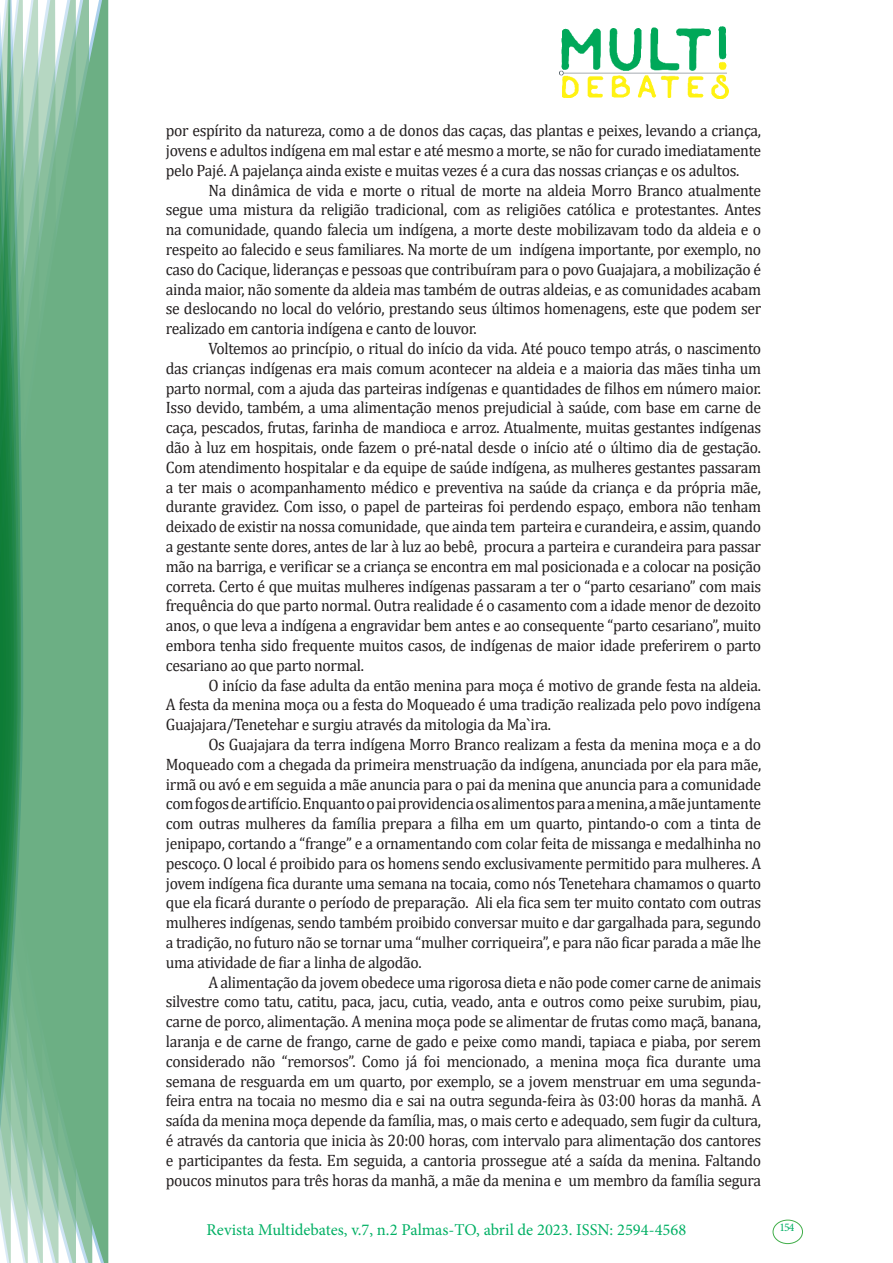
<style>
.page{position:relative;width:893px;height:1263px;background:#fff}
.page>*{position:absolute;margin:0;border:0;box-sizing:border-box;transform-origin:0 0}
.texto{font:16.5px/19.8px "Cambria";letter-spacing:-.02em;color:#231f20;text-align:justify;scale:.95 1}
.t1{font:16.5px "Minion Pro";color:#00b064}
.t2{font:11.7px "Minion Pro";color:#00b064}
</style>
<div class="page">
<img style="left:559px;top:26px;width:169px;height:72px">
<div style="left:95px;top:0;width:14px;height:1263px;background:#6caf84"></div>
<svg style="left:79px;top:0;width:16px;height:1263px;background:#71b289"></svg>
<svg style="left:62px;top:0;width:17px;height:1263px;background:#75b48c"></svg>
<svg style="left:45px;top:0;width:17px;height:1263px;background:#7cb792"></svg>
<svg style="left:30px;top:0;width:15px;height:1263px;background:#80ba96"></svg>
<svg style="left:0;top:0;width:30px;height:1263px;background:#61a97f"></svg>
<div style="left:772px;top:1219px;width:31px;height:25px;border:1px solid #40ae49;border-radius:50%"></div>
<p class="texto" style="left:166px;top:121px;width:628px">por espírito da natureza, como a de donos das caças, das plantas e peixes, levando a criança, jovens e adultos indígena em mal estar e até mesmo a morte, se não for curado imediatamente pelo Pajé. A pajelança ainda existe e muitas vezes é a cura das nossas crianças e os adultos.</p>
<p class="texto" style="left:166px;top:180px;width:628px;text-indent:43px">Na dinâmica de vida e morte o ritual de morte na aldeia Morro Branco atualmente segue uma mistura da religião tradicional, com as religiões católica e protestantes. Antes na comunidade, quando falecia um indígena, a morte deste mobilizavam todo da aldeia e o respeito ao falecido e seus familiares. Na morte de um indígena importante, por exemplo, no caso do Cacique, lideranças e pessoas que contribuíram para o povo Guajajara, a mobilização é ainda maior, não somente da aldeia mas também de outras aldeias, e as comunidades acabam se deslocando no local do velório, prestando seus últimos homenagens, este que podem ser realizado em cantoria indígena e canto de louvor.</p>
<p class="texto" style="left:166px;top:338px;width:628px;text-indent:43px">Voltemos ao princípio, o ritual do início da vida. Até pouco tempo atrás, o nascimento das crianças indígenas era mais comum acontecer na aldeia e a maioria das mães tinha um parto normal, com a ajuda das parteiras indígenas e quantidades de filhos em número maior.<br>Isso devido, também, a uma alimentação menos prejudicial à saúde, com base em carne de caça, pescados, frutas, farinha de mandioca e arroz. Atualmente, muitas gestantes indígenas dão à luz em hospitais, onde fazem o pré-natal desde o início até o último dia de gestação.<br>Com atendimento hospitalar e da equipe de saúde indígena, as mulheres gestantes passaram a ter mais o acompanhamento médico e preventiva na saúde da criança e da própria mãe, durante gravidez. Com isso, o papel de parteiras foi perdendo espaço, embora não tenham deixado de existir na nossa comunidade, que ainda tem parteira e curandeira, e assim, quando a gestante sente dores, antes de lar à luz ao bebê, procura a parteira e curandeira para passar mão na barriga, e verificar se a criança se encontra em mal posicionada e a colocar na posição correta. Certo é que muitas mulheres indígenas passaram a ter o “parto cesariano” com mais frequência do que parto normal. Outra realidade é o casamento com a idade menor de dezoito anos, o que leva a indígena a engravidar bem antes e ao consequente “parto cesariano”, muito embora tenha sido frequente muitos casos, de indígenas de maior idade preferirem o parto cesariano ao que parto normal.</p>
<p class="texto" style="left:166px;top:675px;width:628px;text-indent:43px">O início da fase adulta da então menina para moça é motivo de grande festa na aldeia.<br>A festa da menina moça ou a festa do Moqueado é uma tradição realizada pelo povo indígena Guajajara/Tenetehar e surgiu através da mitologia da Ma`ira.</p>
<p class="texto" style="left:166px;top:734px;width:628px;text-indent:43px">Os Guajajara da terra indígena Morro Branco realizam a festa da menina moça e a do Moqueado com a chegada da primeira menstruação da indígena, anunciada por ela para mãe, irmã ou avó e em seguida a mãe anuncia para o pai da menina que anuncia para a comunidade com fogos de artifício. Enquanto o pai providencia os alimentos para a menina, a mãe juntamente com outras mulheres da família prepara a filha em um quarto, pintando-o com a tinta de jenipapo, cortando a “frange” e a ornamentando com colar feita de missanga e medalhinha no pescoço. O local é proibido para os homens sendo exclusivamente permitido para mulheres. A jovem indígena fica durante uma semana na tocaia, como nós Tenetehara chamamos o quarto que ela ficará durante o período de preparação. Ali ela fica sem ter muito contato com outras mulheres indígenas, sendo também proibido conversar muito e dar gargalhada para, segundo a tradição, no futuro não se tornar uma “mulher corriqueira”, e para não ficar parada a mãe lhe uma atividade de fiar a linha de algodão.</p>
<p class="texto" style="left:166px;top:972px;width:628px;text-indent:43px">A alimentação da jovem obedece uma rigorosa dieta e não pode comer carne de animais silvestre como tatu, catitu, paca, jacu, cutia, veado, anta e outros como peixe surubim, piau, carne de porco, alimentação. A menina moça pode se alimentar de frutas como maçã, banana, laranja e de carne de frango, carne de gado e peixe como mandi, tapiaca e piaba, por serem considerado não “remorsos”. Como já foi mencionado, a menina moça fica durante uma semana de resguarda em um quarto, por exemplo, se a jovem menstruar em uma segunda&shy;feira entra na tocaia no mesmo dia e sai na outra segunda-feira às 03:00 horas da manhã. A saída da menina moça depende da família, mas, o mais certo e adequado, sem fugir da cultura, é através da cantoria que inicia às 20:00 horas, com intervalo para alimentação dos cantores e participantes da festa. Em seguida, a cantoria prossegue até a saída da menina. Faltando poucos minutos para três horas da manhã, a mãe da menina e um membro da família segura</p>
<p class="t1" style="left:207px;top:1218px;width:481px">Revista Multidebates, v.7, n.2 Palmas-TO, abril de 2023. ISSN: 2594-4568</p>
<p class="t2" style="left:779px;top:1219px;width:16px">154</p>
</div>
